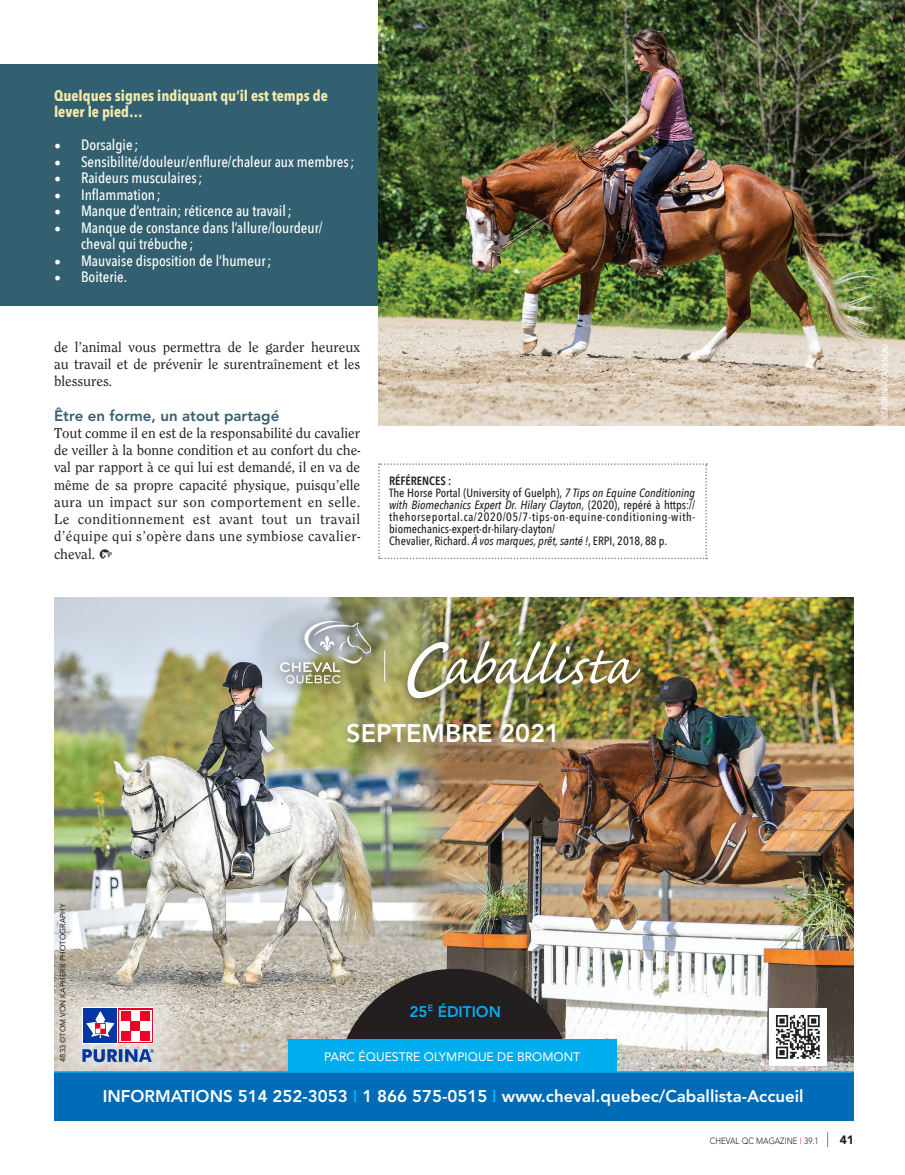
<style>
.page{position:relative;width:905px;height:1175px;background:#fff}
.page>*{position:absolute;margin:0;border:0;box-sizing:border-box;transform-origin:0 0}
.t1{font:800 25.2px "Avenir";color:#fff}
.t2{font:800 16.8px "Avenir";color:#fff}
.t3{font:800 15.3px "Avenir";color:#00aeef}
.t4{font:15px/17.2px "Clearface Regular DTC";color:#231f20;text-align:justify}
.t5{font:500 15px/16.5px "Avenir Next Condensed";color:#fff}
.t6{font:700 15px/16.5px "Avenir Next Condensed";color:#f3e8ac}
.t7{font:800 15px "Avenir";color:#336070}
.t8{font:12.3px "Avenir";color:#fff}
.t9{font:500 12px/12px "Avenir Next Condensed";color:#231f20;text-align:justify}
.t10{font:600 12px "Avenir Next Condensed";color:#231f20}
.t11{font:900 12px "Avenir";color:#231f20}
.t12{font:300 9px "Avenir";color:#231f20;scale:.88 1}
.t13{font:500 9px "Avenir Next Condensed";color:#fff}
.t14{font:7.65px "Avenir";color:#231f20}
.s1{font-family:"Minion Pro";font-weight:400;font-size:18px}
.s2{font-style:italic}
.s3{color:#00aeef}
.s4{color:#d1232a}
</style>
<div class="page">
<svg style="left:827px;top:1132px;width:1px;height:15px"></svg>
<svg style="left:378px;top:463px;width:329px;height:96px"></svg>
<div style="left:0;top:65px;width:378px;height:241px;background:#336070"></div>
<img style="left:54px;top:597px;width:357px;height:474px">
<img style="left:411px;top:597px;width:442px;height:474px">
<svg style="left:54px;top:962px;width:144px;height:109px;background:#c8c3b9"></svg>
<svg style="left:82px;top:1007px;width:72px;height:37px"></svg>
<div style="left:84px;top:1008px;width:33px;height:35px;background:#0037a0"></div>
<svg style="left:118px;top:1008px;width:35px;height:35px"></svg>
<div style="left:121px;top:1011px;width:9px;height:9px;background:#ee0028"></div>
<div style="left:140px;top:1011px;width:10px;height:9px;background:#ee0028"></div>
<div style="left:130px;top:1020px;width:10px;height:10px;background:#ee0028"></div>
<div style="left:121px;top:1030px;width:9px;height:10px;background:#ee0028"></div>
<div style="left:140px;top:1030px;width:10px;height:10px;background:#ee0028"></div>
<svg style="left:86px;top:1011px;width:28px;height:27px"></svg>
<svg style="left:82px;top:1049px;width:72px;height:13px"></svg>
<svg style="left:336px;top:968px;width:237px;height:71px;background:#534e4c"></svg>
<div style="left:54px;top:1072px;width:799px;height:48px;background:#006cb7"></div>
<hr style="left:54px;top:1071px;width:799px;height:1px;background:#00aeef">
<img style="left:769px;top:1008px;width:57px;height:57px">
<div style="left:288px;top:1039px;width:329px;height:33px;background:#00aeef"></div>
<div style="left:342px;top:718px;width:240px;height:52px;background:#231f20;opacity:.75"></div>
<div style="left:249px;top:598px;width:142px;height:106px;background:#231f20;opacity:.75"></div>
<img style="left:272px;top:612px;width:380px;height:98px">
<hr style="left:384px;top:650px;width:1px;height:31px;background:#fff">
<img style="left:281px;top:622px;width:89px;height:61px">
<img style="left:407px;top:641px;width:233px;height:57px">
<img style="left:378px;top:0;width:526px;height:425px">
<p class="t6" style="left:54px;top:87px;width:275px">Quelques signes indiquant qu’il est temps de lever le pied…</p>
<p class="t5" style="left:54px;top:137px;width:86px"><span class="s1">•</span> Dorsalgie ;</p>
<p class="t5" style="left:54px;top:153px;width:302px"><span class="s1">•</span> Sensibilité/douleur/enflure/chaleur aux membres;</p>
<p class="t5" style="left:54px;top:170px;width:150px"><span class="s1">•</span> Raideurs musculaires;</p>
<p class="t5" style="left:54px;top:186px;width:108px"><span class="s1">•</span> Inflammation ;</p>
<p class="t5" style="left:54px;top:203px;width:239px"><span class="s1">•</span> Manque d’entrain; réticence au travail;</p>
<p class="t5" style="left:81px;top:219px;width:243px;text-indent:-27px"><span class="s1">•</span> Manque de constance dans l’allure/lourdeur/ cheval qui trébuche ;</p>
<p class="t5" style="left:54px;top:252px;width:219px"><span class="s1">•</span> Mauvaise disposition de l’humeur;</p>
<p class="t5" style="left:54px;top:269px;width:75px"><span class="s1">•</span> Boiterie.</p>
<p class="t4" style="left:54px;top:338px;width:308px">de l’animal vous permettra de le garder heureux au travail et de prévenir le surentraînement et les blessures.</p>
<p class="t7" style="left:54px;top:406px;width:227px">Être en forme, un atout partagé</p>
<p class="t4" style="left:54px;top:424px;width:308px">Tout comme il en est de la responsabilité du cavalier de veiller à la bonne condition et au confort du che&shy;val par rapport à ce qui lui est demandé, il en va de même de sa propre capacité physique, puisqu’elle aura un impact sur son comportement en selle.<br>Le conditionnement est avant tout un travail d’équipe qui s’opère dans une symbiose cavalier&shy;cheval. ●</p>
<p class="t10" style="left:389px;top:470px;width:64px">RÉFÉRENCES :</p>
<p class="t9" style="left:389px;top:487px;width:307px">The Horse Portal (University of Guelph), <span class="s2">7 Tips on Equine Conditioning with Biomechanics Expert Dr. Hilary Clayton,</span> (2020), repéré à https:// thehorseportal.ca/2020/05/7-tips-on-equine-conditioning-with&shy;biomechanics-expert-dr-hilary-clayton/</p>
<p class="t9" style="left:389px;top:535px;width:279px">Chevalier, Richard. <span class="s2">À vos marques, prêt, santé !</span>, ERPI, 2018, 88 p.</p>
<p class="t13" style="left:879px;top:419px;width:77px;rotate:-90deg">©SABRINA COUSINEAU</p>
<p class="t1" style="left:346px;top:718px;width:215px">SEPTEMBRE 2021</p>
<p class="t14" style="left:58px;top:1061px;width:160px;rotate:-90deg">4833 ©TOM VON KAPHERR PHOTOGRAPHY</p>
<p class="t3" style="left:409px;top:1002px;width:93px">25<sup>E</sup> ÉDITION</p>
<p class="t8" style="left:324px;top:1049px;width:258px">PARC ÉQUESTRE OLYMPIQUE DE BROMONT</p>
<p class="t2" style="left:103px;top:1086px;width:702px">INFORMATIONS 514 252-3053 <span class="s3">I</span> 1 866 575-0515 <span class="s3">I</span> www.cheval.quebec/Caballista-Accueil</p>
<p class="t12" style="left:709px;top:1135px;width:125px">CHEVAL QC MAGAZINE <span class="s4">I</span> 39.1</p>
<p class="t11" style="left:839px;top:1132px;width:16px">41</p>
</div>
